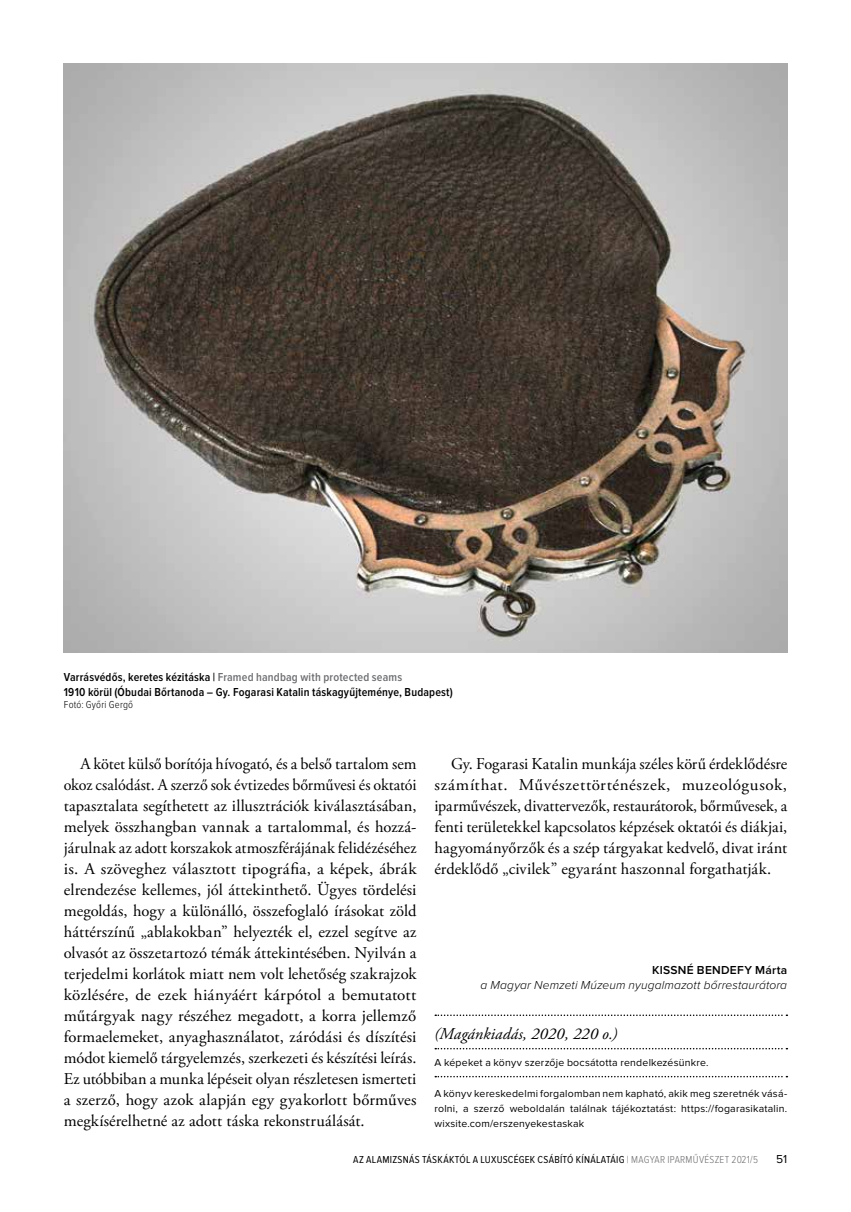
<style>
.page{position:relative;width:851px;height:1212px;background:#fff}
.page>*{position:absolute;margin:0;border:0;box-sizing:border-box;transform-origin:0 0}
.t1{font:16.5px/21px "Adobe Garamond Pro";letter-spacing:.005em;color:#000;text-align:justify}
.t2{font:italic 16.5px "Adobe Garamond Pro";color:#000}
.t3{font:600 12px/15px "Proxima Nova Cond";letter-spacing:.015em;color:#000}
.t4{font:italic 300 12px "Proxima Nova";letter-spacing:.01em;color:#000}
.t5{font:600 12px "Proxima Nova";letter-spacing:.025em;color:#000}
.t6{font:12px "Proxima Nova";color:#000}
.t7{font:10.5px/15px "Proxima Nova";letter-spacing:.02em;color:#000;text-align:justify}
.t8{font:10.5px "Proxima Nova Cond";letter-spacing:.025em;color:#000}
.t9{font:300 10.5px "Proxima Nova Cond";letter-spacing:.02em;color:#000}
.s1{color:#6d6e71}
.s2{font-weight:300;color:#6d6e71}
</style>
<div class="page">
<img style="left:64px;top:64px;width:723px;height:589px">
<svg style="left:435px;top:1076px;width:352px;height:1px"></svg>
<svg style="left:435px;top:1014px;width:352px;height:2px"></svg>
<svg style="left:435px;top:1048px;width:352px;height:1px"></svg>
<p class="t3" style="left:64px;top:670px;width:390px">Varrásvédős, keretes kézitáska | <span class="s1">Framed handbag with protected seams<br></span>1910 körül (Óbudai Bőrtanoda – Gy. Fogarasi Katalin táskagyűjteménye, Budapest)</p>
<p class="t9" style="left:64px;top:699px;width:71px">Fotó: Győri Gergő</p>
<p class="t1" style="left:64px;top:754px;width:354px;text-indent:16px">A kötet külső borítója hívogató, és a belső tartalom sem okoz csalódást. A szerző sok évtizedes bőrművesi és oktatói tapasztalata segíthetett az illusztrációk kiválasztásában, melyek összhangban vannak a tartalommal, és hozzá&shy;járulnak az adott korszakok atmoszférájának felidézéséhez is. A szöveghez választott tipográfia, a képek, ábrák elrendezése kellemes, jól áttekinthető. Ügyes tördelési megoldás, hogy a különálló, összefoglaló írásokat zöld háttérszínű „ablakokban” helyezték el, ezzel segítve az olvasót az összetartozó témák áttekintésében. Nyilván a terjedelmi korlátok miatt nem volt lehetőség szakrajzok közlésére, de ezek hiányáért kárpótol a bemutatott műtárgyak nagy részéhez megadott, a korra jellemző formaelemeket, anyaghasználatot, záródási és díszítési módot kiemelő tárgyelemzés, szerkezeti és készítési leírás.<br>Ez utóbbiban a munka lépéseit olyan részletesen ismerteti a szerző, hogy azok alapján egy gyakorlott bőrműves megkísérelhetné az adott táska rekonstruálását.</p>
<p class="t1" style="left:434px;top:754px;width:354px;text-indent:16px">Gy. Fogarasi Katalin munkája széles körű érdeklődésre számíthat. Művészettörténészek, muzeológusok, iparművészek, divattervezők, restaurátorok, bőrművesek, a fenti területekkel kapcsolatos képzések oktatói és diákjai, hagyományőrzők és a szép tárgyakat kedvelő, divat iránt érdeklődő „civilek” egyaránt haszonnal forgathatják.</p>
<p class="t5" style="left:652px;top:963px;width:136px">KISSNÉ BENDEFY Márta</p>
<p class="t4" style="left:480px;top:978px;width:308px">a Magyar Nemzeti Múzeum nyugalmazott bőrrestaurátora</p>
<p class="t2" style="left:434px;top:1024px;width:184px">(Magánkiadás, 2020, 220 o.)</p>
<p class="t7" style="left:434px;top:1055px;width:275px">A képeket a könyv szerzője bocsátotta rendelkezésünkre.</p>
<p class="t7" style="left:434px;top:1086px;width:354px">A könyv kereskedelmi forgalomban nem kapható, akik meg szeretnék vásá&shy;rolni, a szerző weboldalán találnak tájékoztatást: https://fogarasikatalin. wixsite.com/erszenyekestaskak</p>
<p class="t8" style="left:353px;top:1153px;width:406px">AZ ALAMIZSNÁS TÁSKÁKTÓL A LUXUSCÉGEK CSÁBÍTÓ KÍNÁLATÁIG <span class="s2">| MAGYAR IPARMŰVÉSZET 2021/5</span></p>
<p class="t6" style="left:776px;top:1152px;width:12px">51</p>
</div>
